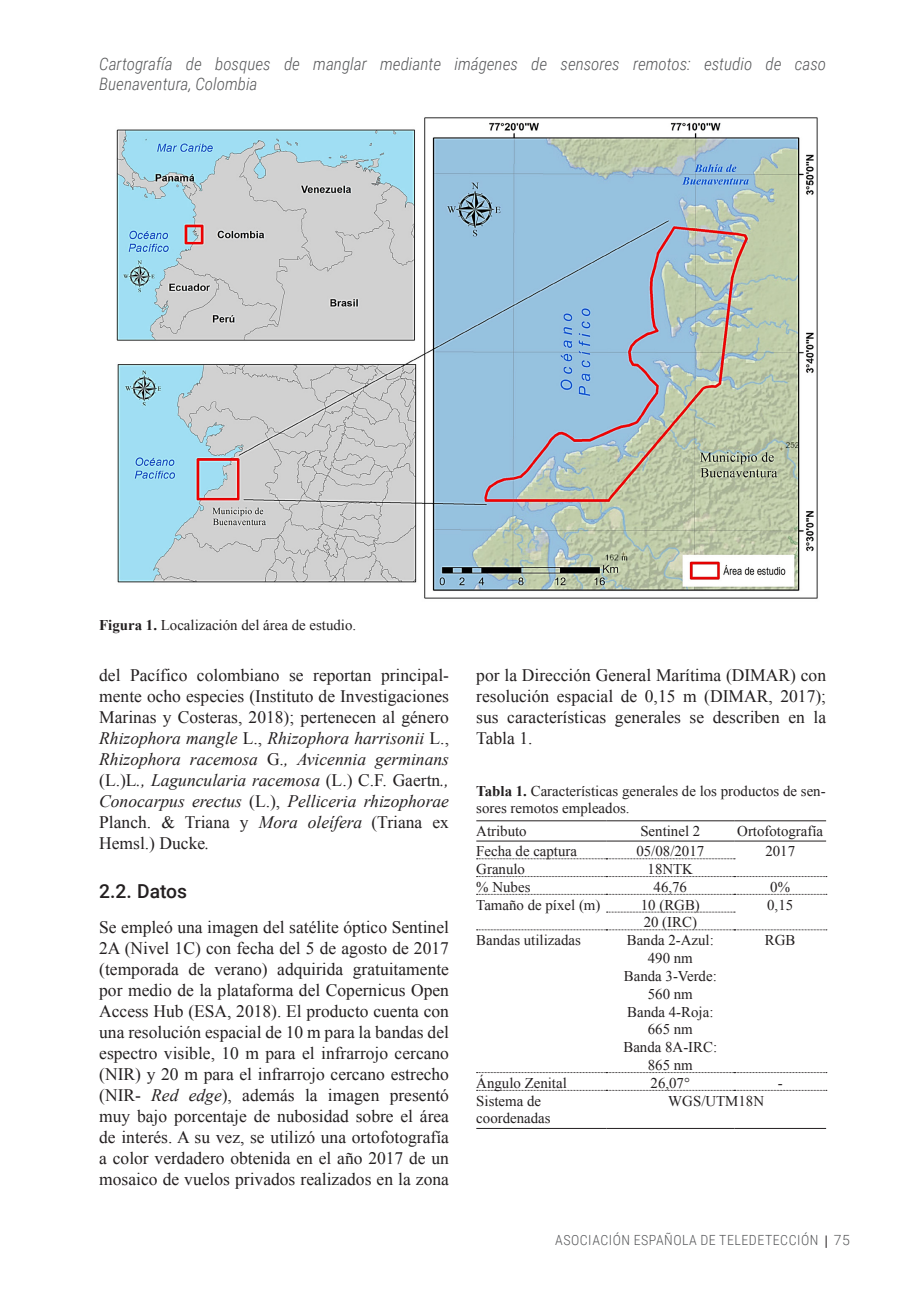
<style>
.page{position:relative;width:908px;height:1300px;background:#fff}
.page>*{position:absolute;margin:0;border:0;box-sizing:border-box;transform-origin:0 0}
.t1{font:500 19.25px "Roboto";color:#231f20}
.TD_06_TXT_GRAL{font:17.5px/21px "Times New Roman";color:#231f20;text-align:justify}
.t2{font:italic 300 17.15px/20.7px "Roboto Condensed";color:#57585a}
.TD_10_TEXTO_TABLA{font:14.88px/17.8px "Times New Roman";color:#231f20;text-align:center}
.TD_TIT_TABLA{font:14.88px/17.8px "Times New Roman";color:#231f20}
.TD_09_PIE_FOTO{font:14.88px "Times New Roman";color:#231f20}
.t3{font:300 14px "Roboto Condensed";letter-spacing:.035em;color:#57585a}
.t4{font:300 14px "Roboto";color:#57585a}
.s1{font-weight:700}
.s2{font-style:italic}
</style>
<div class="page">
<svg style="left:826px;top:1235px;width:1px;height:13px"></svg>
<img style="left:116px;top:117px;width:702px;height:482px">
<hr style="left:476px;top:820px;width:130px;height:1px;background:#231f20">
<hr style="left:606px;top:820px;width:128px;height:1px;background:#231f20">
<hr style="left:734px;top:820px;width:92px;height:1px;background:#231f20">
<hr style="left:476px;top:840px;width:130px;height:1px;background:#231f20">
<hr style="left:606px;top:840px;width:128px;height:1px;background:#231f20">
<hr style="left:734px;top:840px;width:92px;height:1px;background:#231f20">
<hr style="left:476px;top:1128px;width:130px;height:1px;background:#231f20">
<hr style="left:606px;top:1128px;width:128px;height:1px;background:#231f20">
<hr style="left:734px;top:1128px;width:92px;height:1px;background:#231f20">
<svg style="left:476px;top:858px;width:259px;height:1px"></svg>
<svg style="left:476px;top:876px;width:351px;height:1px"></svg>
<svg style="left:476px;top:894px;width:351px;height:1px"></svg>
<svg style="left:606px;top:912px;width:129px;height:1px"></svg>
<svg style="left:476px;top:929px;width:351px;height:1px"></svg>
<svg style="left:476px;top:1072px;width:351px;height:1px"></svg>
<svg style="left:476px;top:1090px;width:351px;height:1px"></svg>
<p class="t2" style="left:99px;top:53px;width:728px">Cartografía de bosques de manglar mediante imágenes de sensores remotos: estudio de caso<br>Buenaventura, Colombia</p>
<p class="TD_09_PIE_FOTO" style="left:99px;top:615px;width:258px"><span class="s1">Figura 1.</span> Localización del área de estudio.</p>
<p class="TD_06_TXT_GRAL" style="left:99px;top:664px;width:351px">del Pacífico colombiano se reportan principal&shy;mente ocho especies (Instituto de Investigaciones Marinas y Costeras, 2018); pertenecen al género <span class="s2">Rhizophora mangle</span> L., <span class="s2">Rhizophora harrisonii</span> L., <span class="s2">Rhizophora racemosa</span> G.<span class="s2">, Avicennia germinans </span>(L.)L<span class="s2">., Laguncularia racemosa</span> (L.) C.F. Gaertn<span class="s2">., Conocarpus erectus</span> (L.), <span class="s2">Pelliceria rhizophorae </span>Planch. &amp; Triana y <span class="s2">Mora oleífera</span> (Triana ex Hemsl.) Ducke<span class="s2">.</span></p>
<p class="t1" style="left:99px;top:878px;width:89px">2.2. Datos</p>
<p class="TD_06_TXT_GRAL" style="left:99px;top:916px;width:351px">Se empleó una imagen del satélite óptico Sentinel 2A (Nivel 1C) con fecha del 5 de agosto de 2017 (temporada de verano) adquirida gratuitamente por medio de la plataforma del Copernicus Open Access Hub (ESA, 2018). El producto cuenta con una resolución espacial de 10 m para la bandas del espectro visible, 10 m para el infrarrojo cercano (NIR) y 20 m para el infrarrojo cercano estrecho (NIR- <span class="s2">Red edge</span>), además la imagen presentó muy bajo porcentaje de nubosidad sobre el área de interés. A su vez, se utilizó una ortofotografía a color verdadero obtenida en el año 2017 de un mosaico de vuelos privados realizados en la zona</p>
<p class="TD_06_TXT_GRAL" style="left:476px;top:664px;width:351px">por la Dirección General Marítima (DIMAR) con resolución espacial de 0,15 m (DIMAR, 2017); sus características generales se describen en la Tabla 1.</p>
<p class="TD_TIT_TABLA" style="left:476px;top:781px;width:351px"><span class="s1">Tabla 1.</span> Características generales de los productos de sen&shy;sores remotos empleados.</p>
<p class="TD_10_TEXTO_TABLA" style="left:476px;top:822px;width:52px">Atributo</p>
<p class="TD_10_TEXTO_TABLA" style="left:640px;top:822px;width:61px">Sentinel 2</p>
<p class="TD_10_TEXTO_TABLA" style="left:737px;top:822px;width:87px">Ortofotografía</p>
<p class="TD_10_TEXTO_TABLA" style="left:476px;top:842px;width:102px">Fecha de captura</p>
<p class="TD_10_TEXTO_TABLA" style="left:636px;top:842px;width:69px">05/08/2017</p>
<p class="TD_10_TEXTO_TABLA" style="left:765px;top:842px;width:31px">2017</p>
<p class="TD_10_TEXTO_TABLA" style="left:476px;top:860px;width:50px">Granulo</p>
<p class="TD_10_TEXTO_TABLA" style="left:647px;top:860px;width:47px">18NTK</p>
<p class="TD_10_TEXTO_TABLA" style="left:476px;top:878px;width:56px">% Nubes</p>
<p class="TD_10_TEXTO_TABLA" style="left:653px;top:878px;width:35px">46,76</p>
<p class="TD_10_TEXTO_TABLA" style="left:770px;top:878px;width:21px">0%</p>
<p class="TD_10_TEXTO_TABLA" style="left:476px;top:895px;width:126px">Tamaño de píxel (m)</p>
<p class="TD_10_TEXTO_TABLA" style="left:641px;top:895px;width:61px">10 (RGB)</p>
<p class="TD_10_TEXTO_TABLA" style="left:767px;top:895px;width:28px">0,15</p>
<p class="TD_10_TEXTO_TABLA" style="left:644px;top:913px;width:55px">20 (IRC)</p>
<p class="TD_10_TEXTO_TABLA" style="left:476px;top:931px;width:106px">Bandas utilizadas</p>
<p class="TD_10_TEXTO_TABLA" style="left:627px;top:931px;width:89px">Banda 2-Azul:<br>490 nm</p>
<p class="TD_10_TEXTO_TABLA" style="left:624px;top:966px;width:94px">Banda 3-Verde:<br>560 nm</p>
<p class="TD_10_TEXTO_TABLA" style="left:627px;top:1002px;width:88px">Banda 4-Roja:<br>665 nm</p>
<p class="TD_10_TEXTO_TABLA" style="left:623px;top:1038px;width:95px">Banda 8A-IRC:<br>865 nm</p>
<p class="TD_10_TEXTO_TABLA" style="left:765px;top:931px;width:32px">RGB</p>
<p class="TD_10_TEXTO_TABLA" style="left:476px;top:1073px;width:92px">Ángulo Zenital</p>
<p class="TD_10_TEXTO_TABLA" style="left:650px;top:1073px;width:41px">26,07°</p>
<p class="TD_10_TEXTO_TABLA" style="left:778px;top:1073px;width:6px">-</p>
<p class="TD_10_TEXTO_TABLA" style="left:476px;top:1091px;width:76px;text-align:left">Sistema de coordenadas</p>
<p class="TD_10_TEXTO_TABLA" style="left:668px;top:1091px;width:97px">WGS/UTM18N</p>
<p class="t3" style="left:555px;top:1230px;width:265px">ASOCIACIÓN ESPAÑOLA DE TELEDETECCIÓN</p>
<p class="t4" style="left:834px;top:1230px;width:18px">75</p>
</div>
